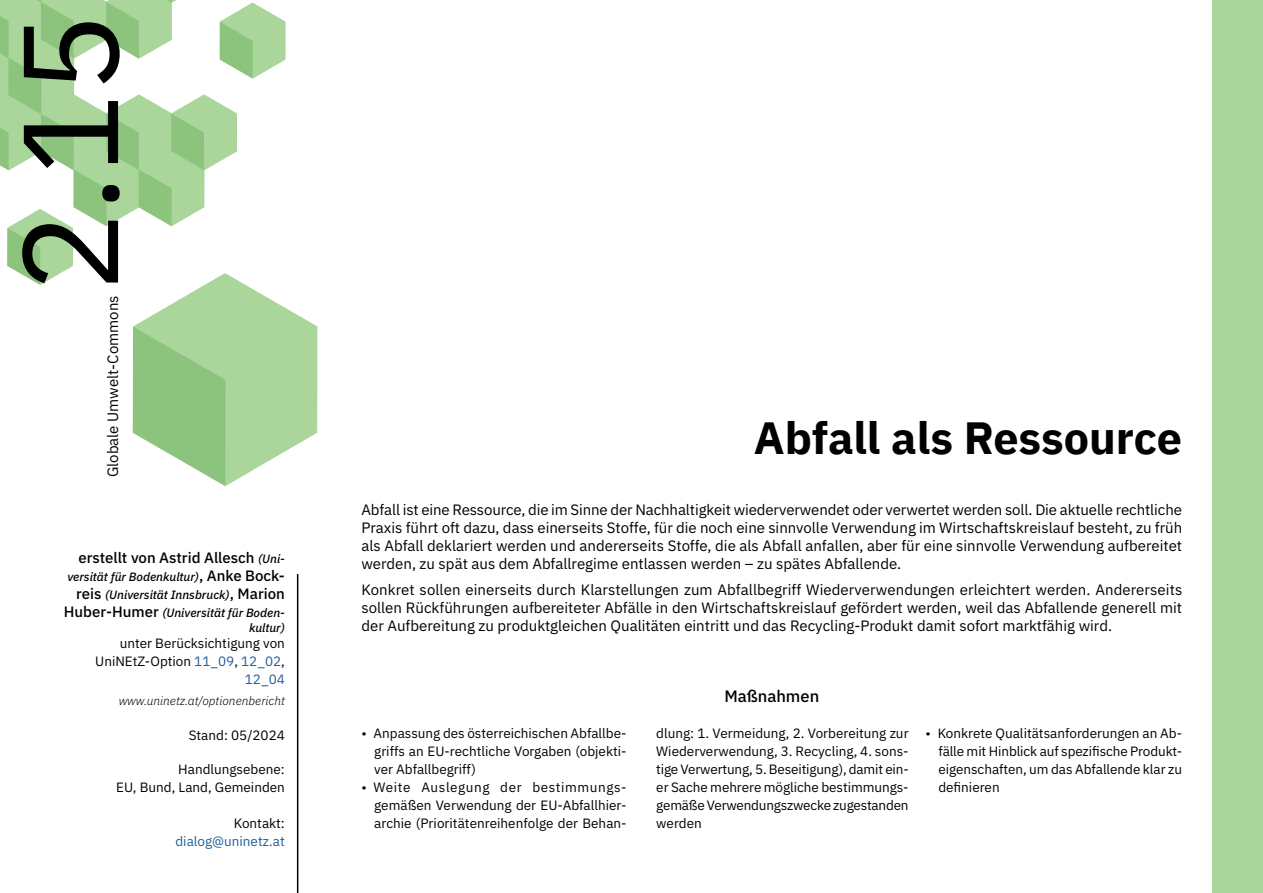
<style>
.page{position:relative;width:1263px;height:893px;background:#fff}
.page>*{position:absolute;margin:0;border:0;box-sizing:border-box;transform-origin:0 0}
.t1{font:135px "IBM Plex Sans";color:#000}
.t2{font:700 45px "IBM Plex Sans";color:#000}
.t3{font:500 16.5px "IBM Plex Sans";color:#000}
.t4{font:15px/18px "IBM Plex Sans";color:#000;text-align:justify}
.t5{font:500 15px "IBM Plex Sans";color:#000}
.t6{font:13.5px/18px "IBM Plex Sans";color:#000;text-align:justify}
.t7{font:13.5px "IBM Plex Sans";color:#215e9e}
.t8{font:italic 500 12px/18px "IBM Plex Sans";color:#000;text-align:right}
.t9{font:italic 300 12px "IBM Plex Sans";color:#000}
.s1{font-style:italic;font-size:12px}
.s2{font-style:normal;font-size:15px}
.s3{color:#215e9e}
</style>
<div class="page">
<div style="left:1212px;top:0;width:51px;height:893px;background:#aad69c"></div>
<hr style="left:297px;top:574px;width:1px;height:319px;background:#000">
<svg style="left:0;top:0;width:317px;height:486px"></svg>
<h1 class="t1" style="left:-33px;top:293px;width:281px;rotate:-90deg">2.15</h1>
<p class="t4" style="left:103px;top:477px;width:183px;rotate:-90deg">Globale Umwelt-Commons</p>
<p class="t5" style="left:78px;top:546px;width:208px">erstellt von Astrid Allesch <span class="s1">(Uni-</span></p>
<p class="t8" style="left:64px;top:567px;width:222px">versität für Bodenkultur)<span class="s2">, Anke Bock&shy;reis</span> (Universität Innsbruck)<span class="s2">, Marion<br>Huber-Humer</span> (Universität für Boden-</p>
<p class="t8" style="left:249px;top:617px;width:37px">kultur)</p>
<p class="t6" style="left:95px;top:633px;width:191px;text-align:right">unter Berücksichtigung von<br>UniNEtZ-Option <span class="s3">11_09</span>, <span class="s3">12_02</span>,<br><span class="s3">12_04</span></p>
<p class="t9" style="left:119px;top:691px;width:168px">www.uninetz.at/optionenbericht</p>
<p class="t6" style="left:189px;top:725px;width:98px">Stand: 05/2024</p>
<p class="t6" style="left:116px;top:759px;width:170px;text-align:right">Handlungsebene:<br>EU, Bund, Land, Gemeinden</p>
<p class="t6" style="left:234px;top:813px;width:53px">Kontakt:</p>
<p class="t7" style="left:175px;top:831px;width:111px">dialog@uninetz.at</p>
<h2 class="t2" style="left:754px;top:402px;width:430px">Abfall als Ressource</h2>
<p class="t4" style="left:361px;top:499px;width:822px">Abfall ist eine Ressource, die im Sinne der Nachhaltigkeit wiederverwendet oder verwertet werden soll. Die aktuelle rechtliche Praxis führt oft dazu, dass einerseits Stoffe, für die noch eine sinnvolle Verwendung im Wirtschaftskreislauf besteht, zu früh als Abfall deklariert werden und andererseits Stoffe, die als Abfall anfallen, aber für eine sinnvolle Verwendung aufbereitet werden, zu spät aus dem Abfallregime entlassen werden – zu spätes Abfallende.</p>
<p class="t4" style="left:361px;top:579px;width:822px">Konkret sollen einerseits durch Klarstellungen zum Abfallbegriff Wiederverwendungen erleichtert werden. Andererseits sollen Rückführungen aufbereiteter Abfälle in den Wirtschaftskreislauf gefördert werden, weil das Abfallende generell mit der Aufbereitung zu produktgleichen Qualitäten eintritt und das Recycling-Produkt damit sofort marktfähig wird.</p>
<p class="t6" style="left:374px;top:723px;width:254px;text-indent:-13px">• Anpassung des österreichischen Abfallbe&shy;griffs an EU-rechtliche Vorgaben (objekti&shy;ver Abfallbegriff)</p>
<p class="t6" style="left:374px;top:777px;width:254px;text-indent:-13px">• Weite Auslegung der bestimmungs&shy;gemäßen Verwendung der EU-Abfallhier&shy;archie (Prioritätenreihenfolge der Behan-</p>
<p class="t3" style="left:724px;top:683px;width:96px">Maßnahmen</p>
<p class="t6" style="left:656px;top:723px;width:254px">dlung: 1. Vermeidung, 2. Vorbereitung zur Wiederverwendung, 3. Recycling, 4. sons&shy;tige Verwertung, 5. Beseitigung), damit ein&shy;er Sache mehrere mögliche bestimmungs&shy;gemäße Verwendungszwecke zugestanden werden</p>
<p class="t6" style="left:938px;top:723px;width:245px;text-align:left;text-indent:-13px">• Konkrete Qualitätsanforderungen an Ab&shy;fälle mit Hinblick auf spezifische Produkt&shy;eigenschaften, um das Abfallende klar zu definieren</p>
</div>
